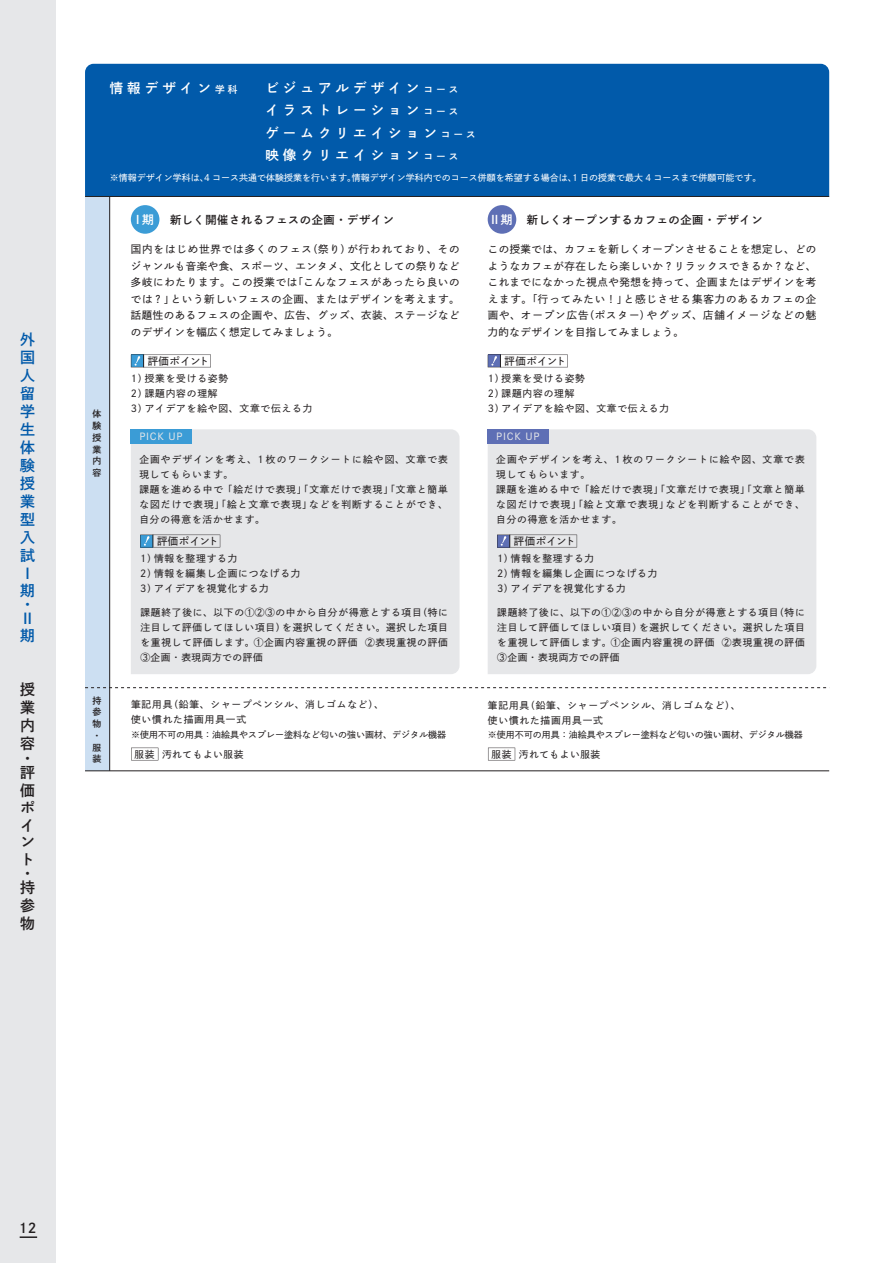
<style>
.page{position:relative;width:893px;height:1263px;background:#fff}
.page>*{position:absolute;margin:0;border:0;box-sizing:border-box;transform-origin:0 0}
.t1{font:15px/17.9px "DNP Shuei Go Gin Std B";color:#015aaa}
.t2{font:15px/18px "DNP Shuei Go Gin Std B";color:#231f20}
.t3{font:13.5px/22.5px "DNP Shuei Go Gin Std B";letter-spacing:.3em;color:#fff}
.t4{font:13.5px "DNP Shuei Go Gin Std B";color:#231f20}
.t5{font:12px "DNP Shuei Go Gin Std B";color:#fff}
.t6{font:11.25px "DNP Shuei Go Gin Std B";letter-spacing:.05em;color:#231f20}
.t7{font:10.5px/16.5px "DNP Shuei Go Gin Std M";letter-spacing:.04em;color:#231f20;text-align:justify}
.t8{font:9.75px/15px "DNP Shuei Go Gin Std M";letter-spacing:.08em;color:#231f20}
.t9{font:9.75px/15px "DNP Shuei Go Gin Std M";letter-spacing:.105em;color:#231f20}
.t10{font:9.75px "DNP Shuei Go Gin Std M";letter-spacing:.05em;color:#231f20}
.t11{font:9.75px "DNP Shuei Go Gin Std M";letter-spacing:.08em;color:#e6e7e9}
.t12{font:9px "DNP Shuei Go Gin Std M";color:#fff}
.t13{font:9px "DNP Shuei Go Gin Std M";color:#231f20}
.t14{font:9px/11.7px "DNP Shuei Go Gin Std B";color:#231f20;text-align:justify}
.s1{font-size:9.75px}
</style>
<div class="page">
<div style="left:131px;top:429px;width:329px;height:245px;background:#e6e7e9"></div>
<div style="left:488px;top:429px;width:328px;height:245px;background:#e6e7e9"></div>
<div style="left:85px;top:64px;width:744px;height:132px;background:#015aaa"></div>
<svg style="left:131px;top:748px;width:27px;height:12px"></svg>
<svg style="left:488px;top:748px;width:27px;height:12px"></svg>
<div style="left:131px;top:429px;width:61px;height:14px;background:#3b9cd6"></div>
<div style="left:85px;top:196px;width:25px;height:492px;background:#ccdff2"></div>
<div style="left:85px;top:688px;width:25px;height:83px;background:#ccdff2"></div>
<hr style="left:85px;top:196px;width:744px;height:1px;background:#231f20">
<svg style="left:85px;top:687px;width:742px;height:1px"></svg>
<hr style="left:85px;top:770px;width:744px;height:1px;background:#231f20">
<hr style="left:109px;top:196px;width:1px;height:575px;background:#231f20">
<div style="left:131px;top:205px;width:28px;height:29px;background:#3b9cd6;border-radius:50%"></div>
<div style="left:488px;top:205px;width:28px;height:29px;background:#5e6fb5;border-radius:50%"></div>
<svg style="left:131px;top:355px;width:80px;height:12px"></svg>
<svg style="left:140px;top:535px;width:80px;height:12px"></svg>
<div style="left:488px;top:429px;width:61px;height:14px;background:#5e6fb5"></div>
<svg style="left:497px;top:535px;width:80px;height:12px"></svg>
<svg style="left:488px;top:355px;width:80px;height:12px"></svg>
<div style="left:0;top:0;width:55px;height:1263px;background:#e6e7e9"></div>
<svg style="left:20px;top:1236px;width:17px;height:2px"></svg>
<h1 class="t1" style="left:20px;top:330px;width:16px">外国人留学生体験授業型入試<br>Ⅰ期</h1>
<h1 class="t1" style="left:20px;top:598px;width:12px;line-height:13.6px">・<br>Ⅱ</h1>
<h1 class="t1" style="left:20px;top:627px;width:15px">期</h1>
<h1 class="t2" style="left:20px;top:680px;width:16px;text-align:justify">授業内容</h1>
<h1 class="t2" style="left:20px;top:751px;width:16px;line-height:14.2px">・評</h1>
<h1 class="t2" style="left:20px;top:781px;width:16px;line-height:17.2px">価ポイント</h1>
<h1 class="t2" style="left:20px;top:866px;width:16px;line-height:14.2px">・持</h1>
<h1 class="t2" style="left:20px;top:896px;width:16px">参物</h1>
<p class="t14" style="left:92px;top:408px;width:10px">体験授業内容</p>
<p class="t14" style="left:92px;top:694px;width:10px;text-align:left">持参物・服装</p>
<h2 class="t3" style="left:110px;top:76px;width:129px">情報デザイン<span class="s1">学科</span></h2>
<h2 class="t3" style="left:265px;top:76px;width:212px">ビジュアルデザイン<span class="s1">コース<br></span>イラストレーション<span class="s1">コース<br></span>ゲームクリエイション<span class="s1">コース</span>映像クリエイション<span class="s1">コース</span></h2>
<p class="t12" style="left:110px;top:171px;width:653px">※情報デザイン学科は、4 コース共通で体験授業を行います。情報デザイン学科内でのコース併願を希望する場合は、1 日の授業で最大 4 コースまで併願可能です。</p>
<p class="t6" style="left:170px;top:212px;width:225px">新しく開催されるフェスの企画・デザイン</p>
<p class="t6" style="left:527px;top:212px;width:237px">新しくオープンするカフェの企画・デザイン</p>
<p class="t5" style="left:132px;top:212px;width:24px">Ⅰ期</p>
<p class="t5" style="left:489px;top:212px;width:25px">Ⅱ期</p>
<p class="t7" style="left:488px;top:241px;width:330px">この授業では、カフェを新しくオープンさせることを想定し、どのようなカフェが存在したら楽しいか？リラックスできるか？など、これまでになかった視点や発想を持って、企画またはデザインを考えます。「行ってみたい！」と感じさせる集客力のあるカフェの企画や、オープン広告（ポスター）やグッズ、店舗イメージなどの魅力的なデザインを目指してみましょう。</p>
<p class="t7" style="left:131px;top:241px;width:330px">国内をはじめ世界では多くのフェス（祭り）が行われており、そのジャンルも音楽や食、スポーツ、エンタメ、文化としての祭りなど多岐にわたります。この授業では「こんなフェスがあったら良いのでは？」という新しいフェスの企画、またはデザインを考えます。話題性のあるフェスの企画や、広告、グッズ、衣装、ステージなどのデザインを幅広く想定してみましょう。</p>
<p class="t7" style="left:148px;top:352px;width:63px">評価ポイント</p>
<p class="t7" style="left:505px;top:352px;width:63px">評価ポイント</p>
<p class="t8" style="left:131px;top:371px;width:183px">1）授業を受ける姿勢<br>2）課題内容の理解<br>3）アイデアを絵や図、文章で伝える力</p>
<p class="t8" style="left:488px;top:371px;width:183px">1）授業を受ける姿勢<br>2）課題内容の理解<br>3）アイデアを絵や図、文章で伝える力</p>
<p class="t11" style="left:139px;top:430px;width:45px">PICK UP</p>
<p class="t11" style="left:496px;top:430px;width:45px">PICK UP</p>
<p class="t9" style="left:139px;top:452px;width:310px">企画やデザインを考え、1枚のワークシートに絵や図、文章で表現してもらいます。<br>課題を進める中で 「絵だけで表現」「文章だけで表現」「文章と簡単な図だけで表現」「絵と文章で表現」などを判断することができ、自分の得意を活かせます。</p>
<p class="t9" style="left:496px;top:452px;width:310px">企画やデザインを考え、1枚のワークシートに絵や図、文章で表現してもらいます。<br>課題を進める中で 「絵だけで表現」「文章だけで表現」「文章と簡単な図だけで表現」「絵と文章で表現」などを判断することができ、自分の得意を活かせます。</p>
<p class="t7" style="left:157px;top:532px;width:63px">評価ポイント</p>
<p class="t7" style="left:514px;top:532px;width:63px">評価ポイント</p>
<p class="t8" style="left:140px;top:551px;width:162px">1）情報を整理する力<br>2）情報を編集し企画につなげる力<br>3）アイデアを視覚化する力</p>
<p class="t8" style="left:497px;top:551px;width:162px">1）情報を整理する力<br>2）情報を編集し企画につなげる力<br>3）アイデアを視覚化する力</p>
<p class="t8" style="left:140px;top:604px;width:309px;text-align:justify">課題終了後に、以下の①②③の中から自分が得意とする項目（特に注目して評価してほしい項目）を選択してください。選択した項目を重視して評価します。①企画内容重視の評価 ②表現重視の評価③企画・表現両方での評価</p>
<p class="t8" style="left:497px;top:604px;width:309px;text-align:justify">課題終了後に、以下の①②③の中から自分が得意とする項目（特に注目して評価してほしい項目）を選択してください。選択した項目を重視して評価します。①企画内容重視の評価 ②表現重視の評価③企画・表現両方での評価</p>
<p class="t8" style="left:131px;top:697px;width:254px">筆記用具（鉛筆、シャープペンシル、消しゴムなど）、使い慣れた描画用具一式</p>
<p class="t13" style="left:131px;top:728px;width:316px">※使用不可の用具：油絵具やスプレー塗料など匂いの強い画材、デジタル機器</p>
<p class="t8" style="left:488px;top:697px;width:254px">筆記用具（鉛筆、シャープペンシル、消しゴムなど）、使い慣れた描画用具一式</p>
<p class="t13" style="left:488px;top:728px;width:317px">※使用不可の用具：油絵具やスプレー塗料など匂いの強い画材、デジタル機器</p>
<p class="t10" style="left:491px;top:747px;width:110px">服装 汚れてもよい服装</p>
<p class="t10" style="left:135px;top:747px;width:110px">服装 汚れてもよい服装</p>
<h2 class="t4" style="left:19px;top:1219px;width:19px">12</h2>
</div>
